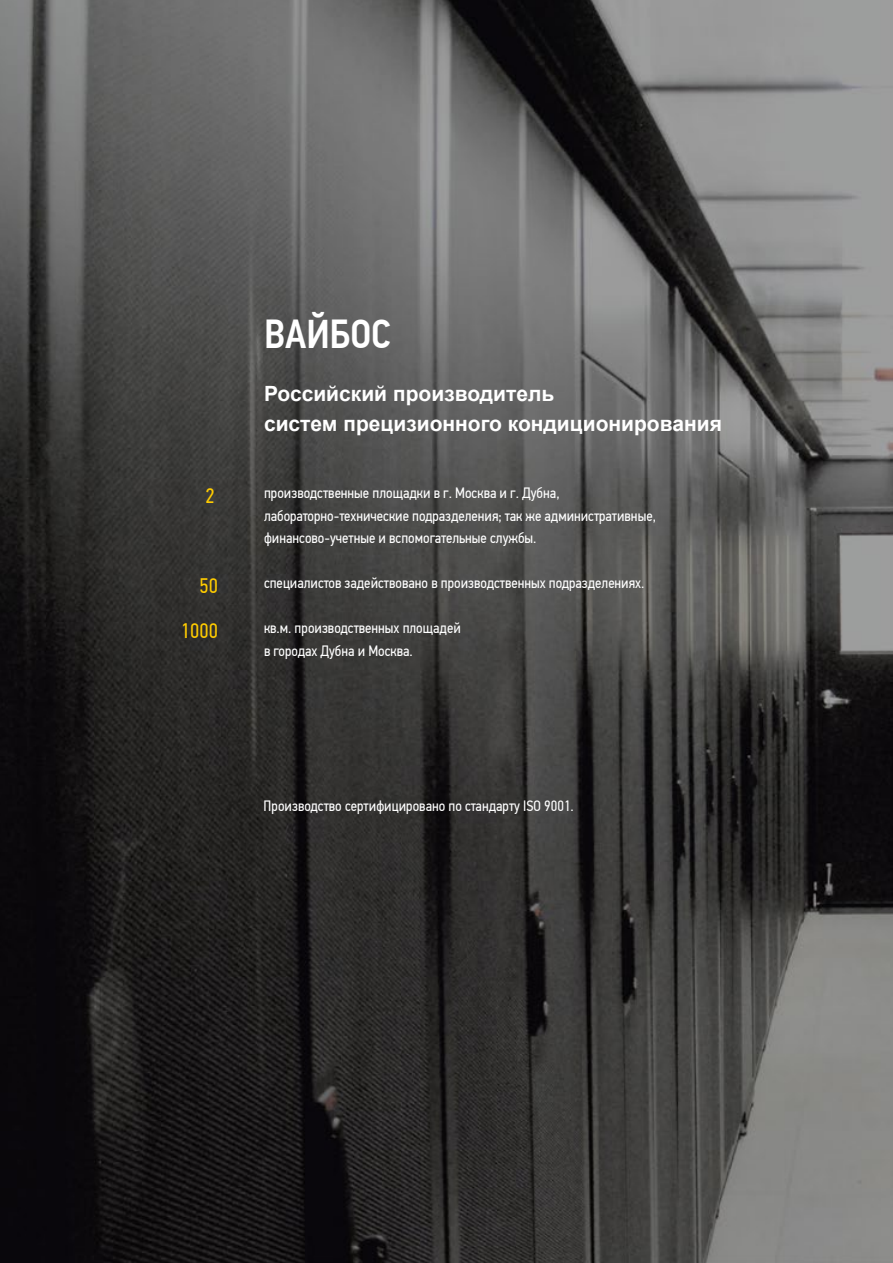
<style>
.page{position:relative;width:893px;height:1263px;background:#fff}
.page>*{position:absolute;margin:0;border:0;box-sizing:border-box;transform-origin:0 0}
.t1{font:500 40.5px "PF Din Text Cond Pro";color:#fff}
.t2{font:700 21px/30px "Arial";color:#fff}
.t3{font:21px/45px "PF Din Text Cond Pro";color:#fc0;text-align:right}
.t4{font:15px/22.5px "PF Din Text Cond Pro";color:#fff}
</style>
<div class="page">
<img style="left:0;top:0;width:893px;height:1263px">
<h2 class="t3" style="left:205px;top:473px;width:11px">2</h2>
<h2 class="t3" style="left:181px;top:563px;width:38px">50<br>1000</h2>
<h1 class="t1" style="left:264px;top:310px;width:129px">ВАЙБОС</h1>
<h2 class="t2" style="left:264px;top:379px;width:459px">Российский производитель<br>систем прецизионного кондиционирования</h2>
<p class="t4" style="left:264px;top:482px;width:394px">производственные площадки в г. Москва и г. Дубна, лабораторно-технические подразделения; так же административные, финансово-учетные и вспомогательные службы.</p>
<p class="t4" style="left:264px;top:572px;width:382px">специалистов задействовано в производственных подразделениях.</p>
<p class="t4" style="left:264px;top:617px;width:198px">кв.м. производственных площадей в городах Дубна и Москва.</p>
<p class="t4" style="left:264px;top:794px;width:312px">Производство сертифицировано по стандарту ISO 9001.</p>
</div>
